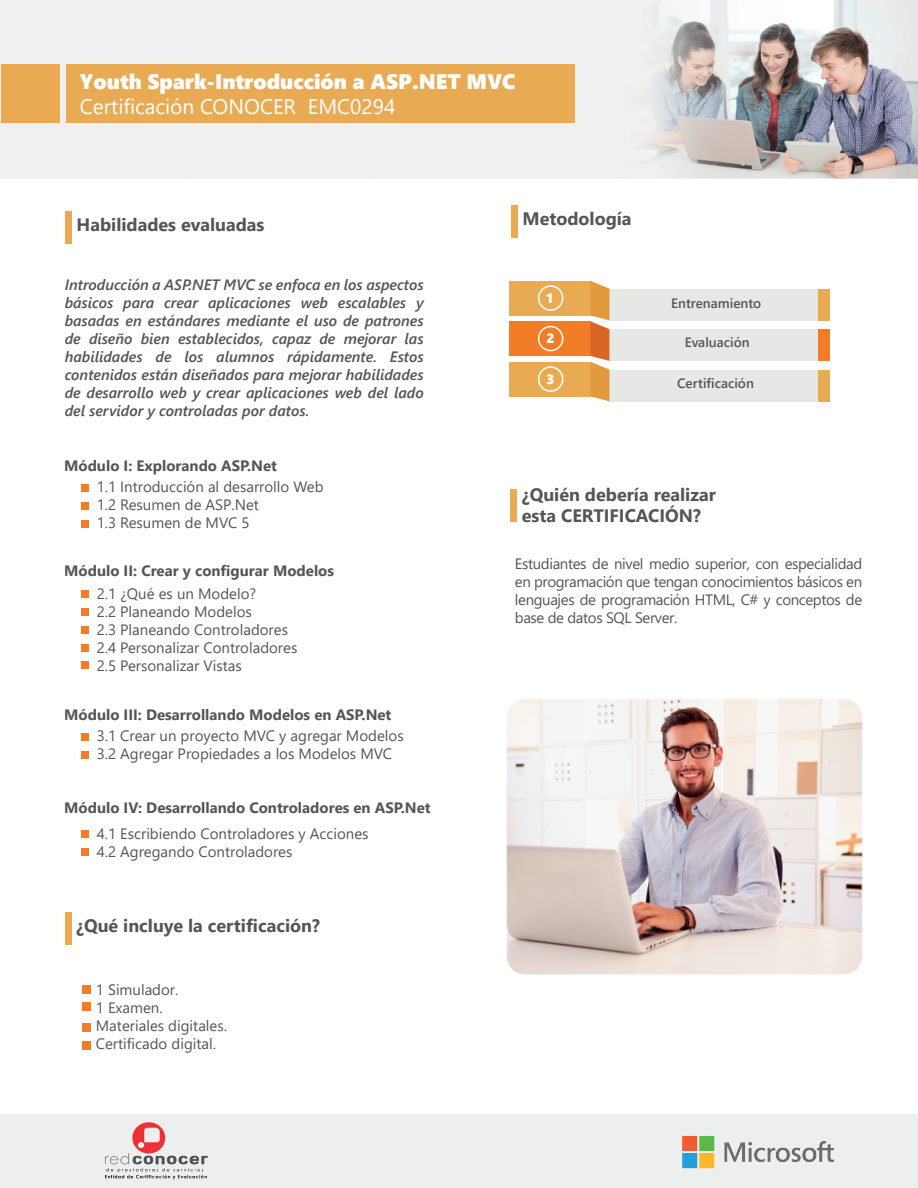
<style>
.page{position:relative;width:918px;height:1188px;background:#fff}
.page>*{position:absolute;margin:0;border:0;box-sizing:border-box;transform-origin:0 0}
.t1{font:21px "Segoe UI Black";color:#fff}
.t2{font:21px "Segoe UI";color:#fff}
.t3{font:700 18px/21.6px "Segoe UI";color:#535556}
.t4{font:15px/18px "Segoe UI";color:#535556}
.t5{font:italic 600 15px/18px "Segoe UI";color:#535556;text-align:justify}
.t6{font:700 15px "Segoe UI";color:#535556}
.t7{font:600 13.5px "Segoe UI";color:#535556}
.t8{font:13.5px "Segoe UI Black";color:#fff}
</style>
<div class="page">
<img style="left:0;top:0;width:918px;height:179px">
<div style="left:66px;top:65px;width:508px;height:58px;background:#e9aa54"></div>
<div style="left:1px;top:65px;width:59px;height:58px;background:#e9a952"></div>
<div style="left:511px;top:205px;width:6px;height:33px;background:#e9aa54"></div>
<div style="left:609px;top:289px;width:221px;height:31px;background:#e7e7e6"></div>
<div style="left:509px;top:281px;width:81px;height:34px;background:#e9aa54"></div>
<div style="left:819px;top:289px;width:11px;height:31px;background:#e9aa54"></div>
<div style="left:609px;top:329px;width:221px;height:32px;background:#e7e7e6"></div>
<div style="left:509px;top:321px;width:81px;height:35px;background:#f37d26"></div>
<div style="left:819px;top:329px;width:11px;height:32px;background:#f37d26"></div>
<div style="left:609px;top:370px;width:221px;height:31px;background:#e7e7e6"></div>
<div style="left:509px;top:362px;width:81px;height:34px;background:#e9aa54"></div>
<svg style="left:590px;top:281px;width:19px;height:120px;background:#e59c58"></svg>
<div style="left:819px;top:370px;width:11px;height:31px;background:#e9aa54"></div>
<div style="left:65px;top:211px;width:6px;height:33px;background:#e9aa54"></div>
<div style="left:81px;top:484px;width:7px;height:7px;background:#f37d26"></div>
<div style="left:81px;top:502px;width:7px;height:7px;background:#f37d26"></div>
<div style="left:81px;top:520px;width:7px;height:7px;background:#f37d26"></div>
<div style="left:81px;top:591px;width:7px;height:7px;background:#f37d26"></div>
<div style="left:81px;top:609px;width:7px;height:7px;background:#f37d26"></div>
<div style="left:81px;top:733px;width:7px;height:7px;background:#f37d26"></div>
<div style="left:81px;top:751px;width:7px;height:7px;background:#f37d26"></div>
<div style="left:510px;top:489px;width:7px;height:33px;background:#e9aa54"></div>
<div style="left:81px;top:831px;width:7px;height:7px;background:#f37d26"></div>
<div style="left:81px;top:849px;width:7px;height:7px;background:#f37d26"></div>
<div style="left:81px;top:627px;width:7px;height:7px;background:#f37d26"></div>
<div style="left:81px;top:661px;width:7px;height:7px;background:#f37d26"></div>
<img style="left:506px;top:699px;width:357px;height:276px">
<div style="left:81px;top:645px;width:7px;height:7px;background:#f37d26"></div>
<div style="left:0;top:1114px;width:918px;height:74px;background:#edefee"></div>
<img style="left:682px;top:1135px;width:152px;height:34px">
<img style="left:105px;top:1122px;width:102px;height:57px">
<div style="left:538px;top:285px;width:25px;height:26px;border:2px solid #fff;border-radius:50%"></div>
<div style="left:538px;top:326px;width:25px;height:25px;border:2px solid #fff;border-radius:50%"></div>
<div style="left:538px;top:366px;width:25px;height:26px;border:2px solid #fff;border-radius:50%"></div>
<div style="left:65px;top:912px;width:7px;height:33px;background:#e9aa54"></div>
<div style="left:83px;top:986px;width:8px;height:8px;background:#f37d26"></div>
<div style="left:83px;top:1002px;width:8px;height:9px;background:#f37d26"></div>
<div style="left:83px;top:1023px;width:8px;height:9px;background:#f37d26"></div>
<div style="left:83px;top:1041px;width:8px;height:9px;background:#f37d26"></div>
<h1 class="t1" style="left:80px;top:66px;width:437px">Youth Spark-Introducción a ASP.NET MVC</h1>
<h1 class="t2" style="left:80px;top:90px;width:317px">Certificación CONOCER EMC0294</h1>
<p class="t3" style="left:77px;top:214px;width:189px">Habilidades evaluadas</p>
<p class="t5" style="left:65px;top:275px;width:361px">Introducción a ASP.NET MVC se enfoca en los aspectos básicos para crear aplicaciones web escalables y basadas en estándares mediante el uso de patrones de diseño bien establecidos, capaz de mejorar las habilidades de los alumnos rápidamente. Estos contenidos están diseñados para mejorar habilidades de desarrollo web y crear aplicaciones web del lado del servidor y controladas por datos.</p>
<p class="t6" style="left:64px;top:453px;width:214px">Módulo I: Explorando ASP.Net</p>
<p class="t3" style="left:523px;top:207px;width:111px">Metodología</p>
<p class="t8" style="left:547px;top:288px;width:8px">1</p>
<p class="t8" style="left:547px;top:329px;width:10px">2</p>
<p class="t8" style="left:547px;top:369px;width:10px">3</p>
<p class="t7" style="left:671px;top:293px;width:92px">Entrenamiento</p>
<p class="t7" style="left:685px;top:332px;width:66px">Evaluación</p>
<p class="t7" style="left:677px;top:372px;width:78px">Certificación</p>
<p class="t4" style="left:97px;top:478px;width:228px">1.1 Introducción al desarrollo Web<br>1.2 Resumen de ASP.Net<br>1.3 Resumen de MVC 5</p>
<p class="t6" style="left:64px;top:558px;width:271px">Módulo II: Crear y configurar Modelos</p>
<p class="t4" style="left:97px;top:584px;width:202px">2.1 ¿Qué es un Modelo?<br>2.2 Planeando Modelos<br>2.3 Planeando Controladores<br>2.4 Personalizar Controladores<br>2.5 Personalizar Vistas</p>
<p class="t6" style="left:64px;top:702px;width:329px">Módulo III: Desarrollando Modelos en ASP.Net</p>
<p class="t4" style="left:97px;top:727px;width:308px">3.1 Crear un proyecto MVC y agregar Modelos<br>3.2 Agregar Propiedades a los Modelos MVC</p>
<p class="t6" style="left:64px;top:795px;width:368px">Módulo IV: Desarrollando Controladores en ASP.Net</p>
<p class="t4" style="left:97px;top:824px;width:273px">4.1 Escribiendo Controladores y Acciones<br>4.2 Agregando Controladores</p>
<p class="t3" style="left:76px;top:915px;width:245px">¿Qué incluye la certificación?</p>
<p class="t4" style="left:96px;top:981px;width:133px">1 Simulador.<br>1 Examen.<br>Materiales digitales.<br>Certificado digital.</p>
<p class="t3" style="left:522px;top:483px;width:196px">¿Quién debería realizar esta CERTIFICACIÓN?</p>
<p class="t4" style="left:515px;top:555px;width:349px;text-align:justify">Estudiantes de nivel medio superior, con especialidad en programación que tengan conocimientos básicos en lenguajes de programación HTML, C# y conceptos de base de datos SQL Server.</p>
</div>
